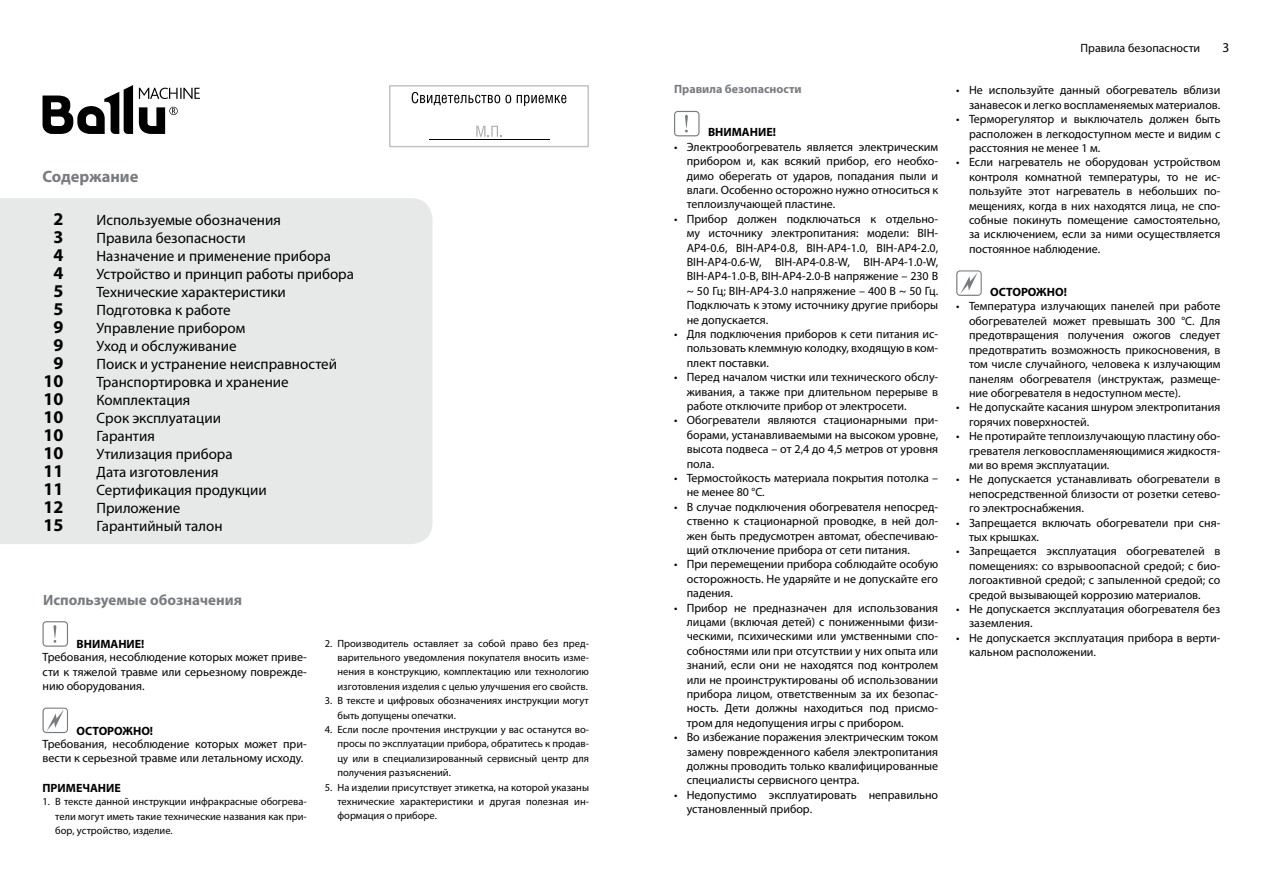
<style>
.page{position:relative;width:1263px;height:893px;background:#fff}
.page>*{position:absolute;margin:0;border:0;box-sizing:border-box;transform-origin:0 0}
.t1{font:700 18px "Myriad Pro";color:#000}
.t2{font:700 16.5px "Myriad Pro";color:#787b80}
.t3{font:15px "Myriad Pro";color:#000}
.t4{font:700 15px "Myriad Pro";color:#787b80}
.t5{font:13.5px "Myriad Pro";color:#000}
.t6{font:12px/14.4px "Myriad Pro";color:#000;text-align:justify}
.t7{font:700 12px "Myriad Pro";color:#000}
.t8{font:700 12px "Myriad Pro";color:#787b80}
.t9{font:10.5px/14.4px "Myriad Pro";color:#000;text-align:justify}
</style>
<div class="page">
<svg style="left:674px;top:111px;width:25px;height:25px"></svg>
<svg style="left:956px;top:270px;width:26px;height:26px"></svg>
<svg style="left:389px;top:85px;width:200px;height:62px"></svg>
<hr style="left:429px;top:140px;width:120px;height:1px;background:#000">
<svg style="left:43px;top:621px;width:25px;height:26px"></svg>
<svg style="left:43px;top:708px;width:25px;height:25px"></svg>
<div style="left:0;top:198px;width:432px;height:346px;background:#e7e8e8"></div>
<svg style="left:43px;top:85px;width:157px;height:49px"></svg>
<h2 class="t2" style="left:43px;top:166px;width:97px">Содержание</h2>
<h1 class="t1" style="left:54px;top:207px;width:11px">2</h1>
<p class="t3" style="left:97px;top:210px;width:186px">Используемые обозначения</p>
<h1 class="t1" style="left:54px;top:225px;width:11px">3</h1>
<p class="t3" style="left:97px;top:228px;width:151px">Правила безопасности</p>
<h1 class="t1" style="left:54px;top:243px;width:11px">4</h1>
<p class="t3" style="left:97px;top:246px;width:236px">Назначение и применение прибора</p>
<h1 class="t1" style="left:54px;top:261px;width:11px">4</h1>
<p class="t3" style="left:97px;top:264px;width:259px">Устройство и принцип работы прибора</p>
<h1 class="t1" style="left:54px;top:279px;width:11px">5</h1>
<p class="t3" style="left:97px;top:282px;width:191px">Технические характеристики</p>
<h1 class="t1" style="left:54px;top:297px;width:11px">5</h1>
<p class="t3" style="left:97px;top:300px;width:136px">Подготовка к работе</p>
<h1 class="t1" style="left:54px;top:315px;width:11px">9</h1>
<p class="t3" style="left:97px;top:318px;width:150px">Управление прибором</p>
<h1 class="t1" style="left:54px;top:333px;width:11px">9</h1>
<p class="t3" style="left:97px;top:336px;width:142px">Уход и обслуживание</p>
<h1 class="t1" style="left:54px;top:351px;width:11px">9</h1>
<p class="t3" style="left:97px;top:354px;width:242px">Поиск и устранение неисправностей</p>
<h1 class="t1" style="left:44px;top:369px;width:21px">10</h1>
<p class="t3" style="left:97px;top:372px;width:194px">Транспортировка и хранение</p>
<h1 class="t1" style="left:44px;top:387px;width:21px">10</h1>
<p class="t3" style="left:97px;top:390px;width:95px">Комплектация</p>
<h1 class="t1" style="left:44px;top:405px;width:21px">10</h1>
<p class="t3" style="left:97px;top:408px;width:126px">Срок эксплуатации</p>
<h1 class="t1" style="left:44px;top:423px;width:21px">10</h1>
<p class="t3" style="left:97px;top:426px;width:60px">Гарантия</p>
<h1 class="t1" style="left:44px;top:441px;width:21px">10</h1>
<p class="t3" style="left:97px;top:444px;width:138px">Утилизация прибора</p>
<h1 class="t1" style="left:44px;top:459px;width:21px">11</h1>
<p class="t3" style="left:97px;top:462px;width:124px">Дата изготовления</p>
<h1 class="t1" style="left:44px;top:477px;width:21px">11</h1>
<p class="t3" style="left:97px;top:480px;width:172px">Сертификация продукции</p>
<h1 class="t1" style="left:44px;top:495px;width:21px">12</h1>
<p class="t3" style="left:97px;top:498px;width:85px">Приложение</p>
<h1 class="t1" style="left:44px;top:513px;width:21px">15</h1>
<p class="t3" style="left:97px;top:516px;width:128px">Гарантийный талон</p>
<p class="t4" style="left:43px;top:590px;width:201px">Используемые обозначения</p>
<p class="t7" style="left:77px;top:636px;width:69px">ВНИМАНИЕ!</p>
<p class="t6" style="left:43px;top:650px;width:266px">Требования, несоблюдение которых может приве&shy;сти к тяжелой травме или серьезному поврежде&shy;нию оборудования.</p>
<p class="t7" style="left:77px;top:723px;width:78px">ОСТОРОЖНО!</p>
<p class="t6" style="left:43px;top:736px;width:266px">Требования, несоблюдение которых может при&shy;вести к серьезной травме или летальному исходу.</p>
<p class="t7" style="left:43px;top:780px;width:80px">ПРИМЕЧАНИЕ</p>
<p class="t9" style="left:55px;top:794px;width:253px;text-indent:-13px">1. В тексте данной инструкции инфракрасные обогрева&shy;тели могут иметь такие технические названия как при&shy;бор, устройство, изделие.</p>
<p class="t9" style="left:337px;top:636px;width:253px;text-indent:-13px">2. Производитель оставляет за собой право без пред&shy;варительного уведомления покупателя вносить изме&shy;нения в конструкцию, комплектацию или технологию изготовления изделия с целью улучшения его свойств.</p>
<p class="t9" style="left:337px;top:693px;width:253px;text-indent:-13px">3. В тексте и цифровых обозначениях инструкции могут быть допущены опечатки.</p>
<p class="t9" style="left:337px;top:722px;width:253px;text-indent:-13px">4. Если после прочтения инструкции у вас останутся во&shy;просы по эксплуатации прибора, обратитесь к продав&shy;цу или в специализированный сервисный центр для получения разъяснений.</p>
<p class="t9" style="left:337px;top:780px;width:253px;text-indent:-13px">5. На изделии присутствует этикетка, на которой указаны технические характеристики и другая полезная ин&shy;формация о приборе.</p>
<p class="t8" style="left:674px;top:81px;width:129px">Правила безопасности</p>
<p class="t7" style="left:708px;top:125px;width:69px">ВНИМАНИЕ!</p>
<p class="t6" style="left:687px;top:139px;width:253px;text-indent:-13px">• Электрообогреватель является электрическим прибором и, как всякий прибор, его необхо&shy;димо оберегать от ударов, попадания пыли и влаги. Особенно осторожно нужно относиться к теплоизлучающей пластине.</p>
<p class="t6" style="left:687px;top:211px;width:253px;text-indent:-13px">• Прибор должен подключаться к отдельно&shy;му источнику электропитания: модели: BIH-AP4-0.6, BIH-AP4-0.8, BIH-AP4-1.0, BIH-AP4-2.0, BIH-AP4-0.6-W, BIH-AP4-0.8-W, BIH-AP4-1.0-W, BIH-AP4-1.0-B, BIH-AP4-2.0-B напряжение – 230 В ~ 50 Гц; BIH-AP4-3.0 напряжение – 400 В ~ 50 Гц.<br>Подключать к этому источнику другие приборы не допускается.</p>
<p class="t6" style="left:687px;top:327px;width:253px;text-indent:-13px">• Для подключения приборов к сети питания ис&shy;пользовать клеммную колодку, входящую в ком&shy;плект поставки.</p>
<p class="t6" style="left:687px;top:370px;width:253px;text-indent:-13px">• Перед началом чистки или технического обслу&shy;живания, а также при длительном перерыве в работе отключите прибор от электросети.</p>
<p class="t6" style="left:687px;top:413px;width:253px;text-indent:-13px">• Обогреватели являются стационарными при&shy;борами, устанавливаемыми на высоком уровне, высота подвеса – от 2,4 до 4,5 метров от уровня пола.</p>
<p class="t6" style="left:687px;top:471px;width:253px;text-indent:-13px">• Термостойкость материала покрытия потолка – не менее 80 °С.</p>
<p class="t6" style="left:687px;top:499px;width:253px;text-indent:-13px">• В случае подключения обогревателя непосред&shy;ственно к стационарной проводке, в ней дол&shy;жен быть предусмотрен автомат, обеспечиваю&shy;щий отключение прибора от сети питания.</p>
<p class="t6" style="left:687px;top:557px;width:253px;text-indent:-13px">• При перемещении прибора соблюдайте особую осторожность. Не ударяйте и не допускайте его падения.</p>
<p class="t6" style="left:687px;top:600px;width:253px;text-indent:-13px">• Прибор не предназначен для использования лицами (включая детей) с пониженными физи&shy;ческими, психическими или умственными спо&shy;собностями или при отсутствии у них опыта или знаний, если они не находятся под контролем или не проинструктированы об использовании прибора лицом, ответственным за их безопас&shy;ность. Дети должны находиться под присмо&shy;тром для недопущения игры с прибором.</p>
<p class="t6" style="left:687px;top:730px;width:253px;text-indent:-13px">• Во избежание поражения электрическим током замену поврежденного кабеля электропитания должны проводить только квалифицированные специалисты сервисного центра.</p>
<p class="t6" style="left:687px;top:787px;width:253px;text-indent:-13px">• Недопустимо эксплуатировать неправильно установленный прибор.</p>
<p class="t5" style="left:1222px;top:39px;width:8px">3</p>
<p class="t6" style="left:1080px;top:40px;width:121px">Правила безопасности</p>
<p class="t6" style="left:956px;top:83px;width:266px;text-align:right">• Не используйте данный обогреватель вблизи занавесок и легко воспламеняемых материалов.</p>
<p class="t6" style="left:969px;top:112px;width:253px;text-indent:-13px">• Терморегулятор и выключатель должен быть расположен в легкодоступном месте и видим с расстояния не менее 1 м.</p>
<p class="t6" style="left:969px;top:155px;width:253px;text-indent:-13px">• Если нагреватель не оборудован устройством контроля комнатной температуры, то не ис&shy;пользуйте этот нагреватель в небольших по&shy;мещениях, когда в них находятся лица, не спо&shy;собные покинуть помещение самостоятельно, за исключением, если за ними осуществляется постоянное наблюдение.</p>
<p class="t7" style="left:990px;top:284px;width:78px">ОСТОРОЖНО!</p>
<p class="t6" style="left:969px;top:299px;width:253px;text-indent:-13px">• Температура излучающих панелей при работе обогревателей может превышать 300 °С. Для предотвращения получения ожогов следует предотвратить возможность прикосновения, в том числе случайного, человека к излучающим панелям обогревателя (инструктаж, размеще&shy;ние обогревателя в недоступном месте).</p>
<p class="t6" style="left:969px;top:400px;width:253px;text-indent:-13px">• Не допускайте касания шнуром электропитания горячих поверхностей.</p>
<p class="t6" style="left:969px;top:429px;width:253px;text-indent:-13px">• Не протирайте теплоизлучающую пластину обо&shy;гревателя легковоспламеняющимися жидкостя&shy;ми во время эксплуатации.</p>
<p class="t6" style="left:969px;top:472px;width:253px;text-indent:-13px">• Не допускается устанавливать обогреватели в непосредственной близости от розетки сетево&shy;го электроснабжения.</p>
<p class="t6" style="left:969px;top:515px;width:253px;text-indent:-13px">• Запрещается включать обогреватели при сня&shy;тых крышках.</p>
<p class="t6" style="left:969px;top:544px;width:253px;text-indent:-13px">• Запрещается эксплуатация обогревателей в помещениях: со взрывоопасной средой; с био&shy;логоактивной средой; с запыленной средой; со средой вызывающей коррозию материалов.</p>
<p class="t6" style="left:969px;top:601px;width:253px;text-indent:-13px">• Не допускается эксплуатация обогревателя без заземления.</p>
<p class="t6" style="left:969px;top:630px;width:253px;text-indent:-13px">• Не допускается эксплуатация прибора в верти&shy;кальном расположении.</p>
</div>
